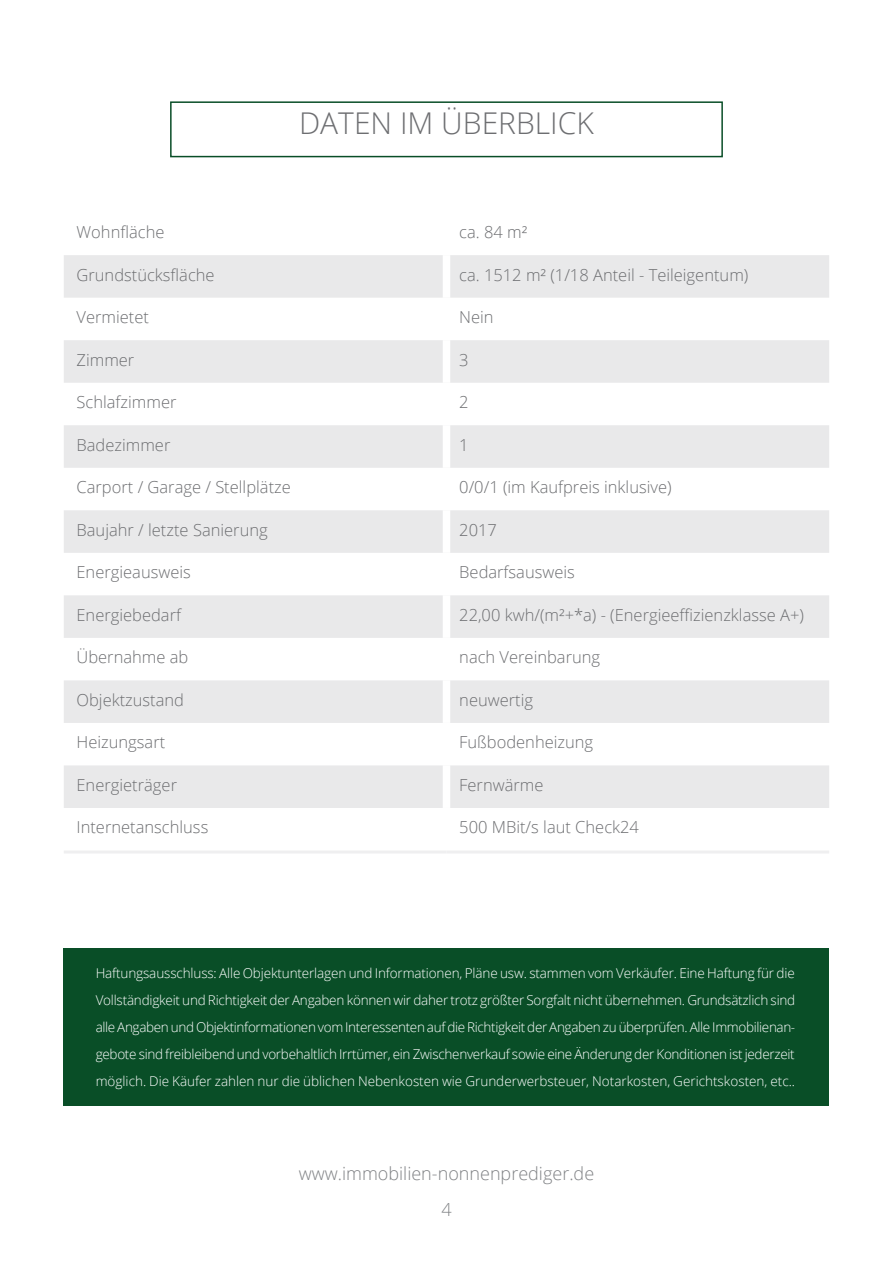
<style>
.page{position:relative;width:893px;height:1263px;background:#fff}
.page>*{position:absolute;margin:0;border:0;box-sizing:border-box;transform-origin:0 0}
.t1{font:300 30px "Open Sans";color:#6d6e71}
.t2{font:300 18px/36px "Open Sans";color:#808285;text-align:center}
.t3{font:300 16.5px "Open Sans";color:#6d6e71}
.t4{font:300 13.5px/27px "Open Sans";color:#fff;text-align:justify}
</style>
<div class="page">
<div style="left:170px;top:101px;width:553px;height:56px;border:2px solid #094e27"></div>
<div style="left:64px;top:948px;width:765px;height:158px;background:#094e27"></div>
<svg style="left:64px;top:255px;width:765px;height:553px;fill:#e9e9ea"></svg>
<div style="left:443px;top:255px;width:7px;height:43px;background:#fff"></div>
<div style="left:443px;top:298px;width:7px;height:42px;background:#fff"></div>
<div style="left:443px;top:340px;width:7px;height:43px;background:#fff"></div>
<div style="left:443px;top:383px;width:7px;height:42px;background:#fff"></div>
<div style="left:443px;top:425px;width:7px;height:43px;background:#fff"></div>
<div style="left:443px;top:468px;width:7px;height:42px;background:#fff"></div>
<div style="left:443px;top:510px;width:7px;height:43px;background:#fff"></div>
<div style="left:443px;top:553px;width:7px;height:42px;background:#fff"></div>
<div style="left:443px;top:595px;width:7px;height:43px;background:#fff"></div>
<div style="left:443px;top:638px;width:7px;height:42px;background:#fff"></div>
<div style="left:443px;top:680px;width:7px;height:43px;background:#fff"></div>
<div style="left:443px;top:723px;width:7px;height:42px;background:#fff"></div>
<div style="left:443px;top:765px;width:7px;height:43px;background:#fff"></div>
<hr style="left:64px;top:850px;width:382px;height:3px;background:#efeff0">
<hr style="left:446px;top:850px;width:383px;height:3px;background:#efeff0">
<h1 class="t1" style="left:299px;top:103px;width:296px">DATEN IM ÜBERBLICK</h1>
<p class="t3" style="left:77px;top:221px;width:89px">Wohnfläche</p>
<p class="t3" style="left:459px;top:221px;width:70px">ca. 84 m²</p>
<p class="t3" style="left:77px;top:263px;width:140px">Grundstücksfläche</p>
<p class="t3" style="left:459px;top:263px;width:291px">ca. 1512 m² (1/18 Anteil - Teileigentum)</p>
<p class="t3" style="left:77px;top:306px;width:74px">Vermietet</p>
<p class="t3" style="left:459px;top:306px;width:36px">Nein</p>
<p class="t3" style="left:77px;top:348px;width:59px">Zimmer</p>
<p class="t3" style="left:459px;top:348px;width:11px">3</p>
<p class="t3" style="left:77px;top:391px;width:101px">Schlafzimmer</p>
<p class="t3" style="left:459px;top:391px;width:11px">2</p>
<p class="t3" style="left:77px;top:433px;width:95px">Badezimmer</p>
<p class="t3" style="left:459px;top:433px;width:11px">1</p>
<p class="t3" style="left:77px;top:476px;width:216px">Carport / Garage / Stellplätze</p>
<p class="t3" style="left:459px;top:476px;width:214px">0/0/1 (im Kaufpreis inklusive)</p>
<p class="t3" style="left:77px;top:518px;width:193px">Baujahr / letzte Sanierung</p>
<p class="t3" style="left:459px;top:518px;width:39px">2017</p>
<p class="t3" style="left:77px;top:561px;width:116px">Energieausweis</p>
<p class="t3" style="left:459px;top:561px;width:117px">Bedarfsausweis</p>
<p class="t3" style="left:77px;top:603px;width:106px">Energiebedarf</p>
<p class="t3" style="left:459px;top:603px;width:346px">22,00 kwh/(m²+*a) - (Energieeffizienzklasse A+)</p>
<p class="t3" style="left:77px;top:646px;width:113px">Übernahme ab</p>
<p class="t3" style="left:459px;top:646px;width:142px">nach Vereinbarung</p>
<p class="t3" style="left:77px;top:688px;width:109px">Objektzustand</p>
<p class="t3" style="left:459px;top:688px;width:75px">neuwertig</p>
<p class="t3" style="left:77px;top:731px;width:90px">Heizungsart</p>
<p class="t3" style="left:459px;top:731px;width:135px">Fußbodenheizung</p>
<p class="t3" style="left:77px;top:773px;width:102px">Energieträger</p>
<p class="t3" style="left:459px;top:773px;width:86px">Fernwärme</p>
<p class="t3" style="left:77px;top:816px;width:133px">Internetanschluss</p>
<p class="t3" style="left:459px;top:816px;width:181px">500 MBit/s laut Check24</p>
<p class="t4" style="left:96px;top:959px;width:701px">Haftungsausschluss: Alle Objektunterlagen und Informationen, Pläne usw. stammen vom Verkäufer. Eine Haftung für die Vollständigkeit und Richtigkeit der Angaben können wir daher trotz größter Sorgfalt nicht übernehmen. Grundsätzlich sind alle Angaben und Objektinformationen vom Interessenten auf die Richtigkeit der Angaben zu überprüfen. Alle Immobilienan&shy;gebote sind freibleibend und vorbehaltlich Irrtümer, ein Zwischenverkauf sowie eine Änderung der Konditionen ist jederzeit möglich. Die Käufer zahlen nur die üblichen Nebenkosten wie Grunderwerbsteuer, Notarkosten, Gerichtskosten, etc..</p>
<h2 class="t2" style="left:299px;top:1155px;width:297px">www.immobilien-nonnenprediger.de<br>4</h2>
</div>
